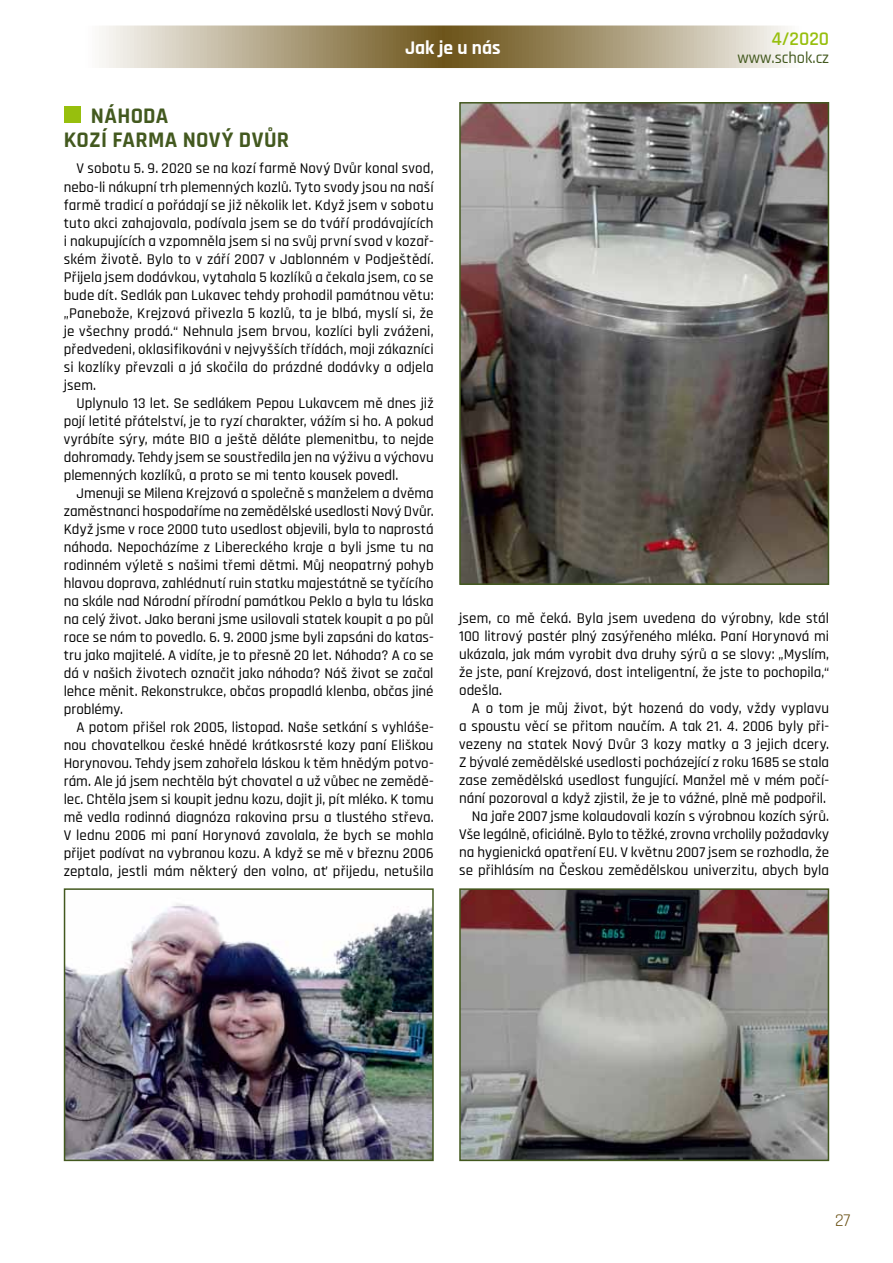
<style>
.page{position:relative;width:893px;height:1263px;background:#fff}
.page>*{position:absolute;margin:0;border:0;box-sizing:border-box;transform-origin:0 0}
.t1{font:700 22.5px/24px "Rajdhani";letter-spacing:.015em;color:#43591f}
.t2{font:700 19.5px "Rajdhani";color:#fff}
.t3{font:600 19.5px "Rajdhani";color:#97bf0d}
.t4{font:18px "Rajdhani";color:#695014}
.t5{font:500 16.5px "Rajdhani";color:#43591f}
.t6{font:500 15px/18px "Rajdhani";letter-spacing:.005em;color:#000;text-align:justify}
</style>
<div class="page">
<svg style="left:0;top:26px;width:893px;height:42px"></svg>
<div style="left:64px;top:106px;width:16px;height:17px;background:#97bf0d"></div>
<img style="left:462px;top:105px;width:364px;height:477px">
<div style="left:459px;top:102px;width:370px;height:483px;border:2px solid #43591f"></div>
<img style="left:67px;top:903px;width:364px;height:255px">
<div style="left:64px;top:888px;width:370px;height:273px;border:2px solid #43591f"></div>
<img style="left:462px;top:891px;width:364px;height:267px">
<div style="left:459px;top:888px;width:370px;height:273px;border:2px solid #43591f"></div>
<h2 class="t2" style="left:405px;top:36px;width:97px">JAK JE U NÁS</h2>
<h2 class="t3" style="left:771px;top:27px;width:59px">4/2020</h2>
<p class="t5" style="left:738px;top:48px;width:93px">www.schok.cz</p>
<h1 class="t1" style="left:64px;top:104px;width:227px;text-indent:27px">NÁHODA<br>KOZÍ FARMA NOVÝ DVŮR</h1>
<p class="t6" style="left:64px;top:160px;width:371px;text-indent:13px">V sobotu 5. 9. 2020 se na kozí farmě Nový Dvůr konal svod, nebo-li nákupní trh plemenných kozlů. Tyto svody jsou na naší farmě tradicí a pořádají se již několik let. Když jsem v sobotu tuto akci zahajovala, podívala jsem se do tváří prodávajících i nakupujících a vzpomněla jsem si na svůj první svod v kozař&shy;ském životě. Bylo to v září 2007 v Jablonném v Podještědí.<br>Přijela jsem dodávkou, vytahala 5 kozlíků a čekala jsem, co se bude dít. Sedlák pan Lukavec tehdy prohodil památnou větu: „Panebože, Krejzová přivezla 5 kozlů, ta je blbá, myslí si, že je všechny prodá.“ Nehnula jsem brvou, kozlíci byli zváženi, předvedeni, oklasifikováni v nejvyšších třídách, moji zákazníci si kozlíky převzali a já skočila do prázdné dodávky a odjela jsem.</p>
<p class="t6" style="left:64px;top:394px;width:371px;text-indent:13px">Uplynulo 13 let. Se sedlákem Pepou Lukavcem mě dnes již pojí letité přátelství, je to ryzí charakter, vážím si ho. A pokud vyrábíte sýry, máte BIO a ještě děláte plemenitbu, to nejde dohromady. Tehdy jsem se soustředila jen na výživu a výchovu plemenných kozlíků, a proto se mi tento kousek povedl.</p>
<p class="t6" style="left:64px;top:484px;width:371px;text-indent:13px">Jmenuji se Milena Krejzová a společně s manželem a dvěma zaměstnanci hospodaříme na zemědělské usedlosti Nový Dvůr.<br>Když jsme v roce 2000 tuto usedlost objevili, byla to naprostá náhoda. Nepocházíme z Libereckého kraje a byli jsme tu na rodinném výletě s našimi třemi dětmi. Můj neopatrný pohyb hlavou doprava, zahlédnutí ruin statku majestátně se tyčícího na skále nad Národní přírodní památkou Peklo a byla tu láska na celý život. Jako berani jsme usilovali statek koupit a po půl roce se nám to povedlo. 6. 9. 2000 jsme byli zapsáni do katas&shy;tru jako majitelé. A vidíte, je to přesně 20 let. Náhoda? A co se dá v našich životech označit jako náhoda? Náš život se začal lehce měnit. Rekonstrukce, občas propadlá klenba, občas jiné problémy.</p>
<p class="t6" style="left:64px;top:718px;width:371px;text-indent:13px">A potom přišel rok 2005, listopad. Naše setkání s vyhláše&shy;nou chovatelkou české hnědé krátkosrsté kozy paní Eliškou Horynovou. Tehdy jsem zahořela láskou k těm hnědým potvo&shy;rám. Ale já jsem nechtěla být chovatel a už vůbec ne zemědě&shy;lec. Chtěla jsem si koupit jednu kozu, dojit ji, pít mléko. K tomu mě vedla rodinná diagnóza rakovina prsu a tlustého střeva.<br>V lednu 2006 mi paní Horynová zavolala, že bych se mohla přijet podívat na vybranou kozu. A když se mě v březnu 2006 zeptala, jestli mám některý den volno, ať přijedu, netušila</p>
<p class="t6" style="left:459px;top:610px;width:371px">jsem, co mě čeká. Byla jsem uvedena do výrobny, kde stál 100 litrový pastér plný zasýřeného mléka. Paní Horynová mi ukázala, jak mám vyrobit dva druhy sýrů a se slovy: „Myslím, že jste, paní Krejzová, dost inteligentní, že jste to pochopila,“ odešla.</p>
<p class="t6" style="left:459px;top:700px;width:371px;text-align:right">A o tom je můj život, být hozená do vody, vždy vyplavu<br>a spoustu věcí se přitom naučím. A tak 21. 4. 2006 byly při&shy;vezeny na statek Nový Dvůr 3 kozy matky a 3 jejich dcery.<br>Z bývalé zemědělské usedlosti pocházející z roku 1685 se stala zase zemědělská usedlost fungující. Manžel mě v mém počí&shy;nání pozoroval a když zjistil, že je to vážné, plně mě podpořil.<br>Na jaře 2007 jsme kolaudovali kozín s výrobnou kozích sýrů.<br>Vše legálně, oficiálně. Bylo to těžké, zrovna vrcholily požadavky na hygienická opatření EU. V květnu 2007 jsem se rozhodla, že se přihlásím na Českou zemědělskou univerzitu, abych byla</p>
<p class="t4" style="left:835px;top:1209px;width:17px">27</p>
</div>
